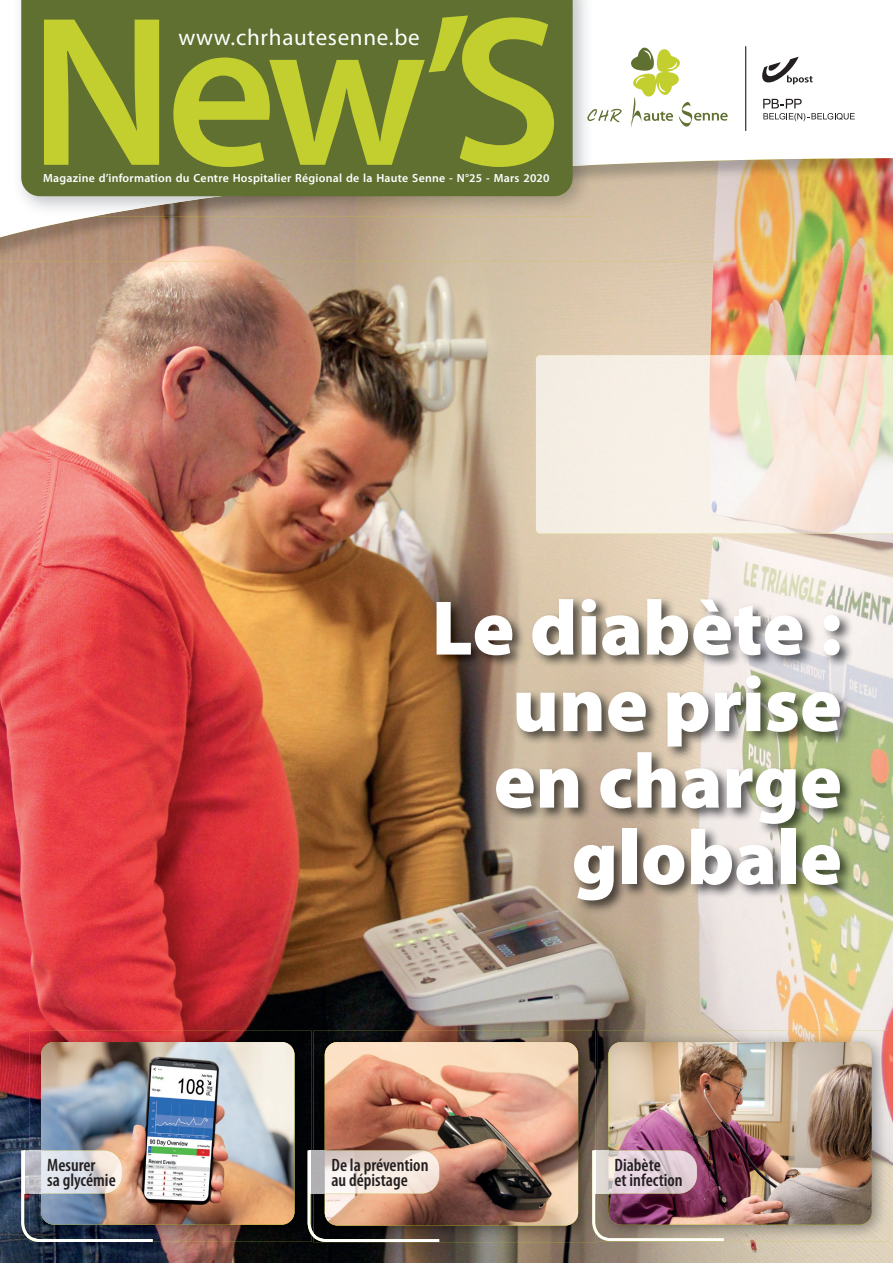
<style>
.page{position:relative;width:893px;height:1263px;background:#fff}
.page>*{position:absolute;margin:0;border:0;box-sizing:border-box;transform-origin:0 0}
.t1{font:600 215.4px "Myriad Pro";color:#c3ce2f}
.t2{font:900 78px/76.5px "Myriad Pro";color:#fff;text-align:right}
.t3{font:23.1px "Myriad";letter-spacing:.03em;color:#fff}
.t4{font:600 condensed 18px/15px "Myriad Pro";color:#231f20}
.t5{font:600 11.85px "Myriad Pro";letter-spacing:.02em;color:#fff}
</style>
<div class="page">
<img style="left:0;top:244px;width:893px;height:1019px">
<img style="left:597px;top:1031px;width:292px;height:211px">
<img style="left:608px;top:1042px;width:264px;height:182px">
<img style="left:30px;top:1031px;width:565px;height:212px">
<img style="left:41px;top:1042px;width:253px;height:182px">
<img style="left:325px;top:1042px;width:253px;height:183px">
<img style="left:0;top:46px;width:893px;height:198px">
<img style="left:13px;top:0;width:580px;height:216px">
<div style="left:21px;top:0;width:552px;height:196px;background:#5f7031"></div>
<img style="left:592px;top:1150px;width:132px;height:91px">
<img style="left:21px;top:1150px;width:132px;height:92px">
<svg style="left:308px;top:1150px;width:131px;height:92px;background:#917362"></svg>
<img style="left:434px;top:596px;width:420px;height:318px">
<img style="left:25px;top:1150px;width:97px;height:43px">
<hr style="left:24px;top:1150px;width:1px;height:43px;background:#fff">
<img style="left:311px;top:1150px;width:128px;height:43px">
<hr style="left:309px;top:1150px;width:2px;height:43px;background:#fff">
<img style="left:595px;top:1150px;width:102px;height:43px">
<hr style="left:594px;top:1150px;width:1px;height:43px;background:#fff">
<hr style="left:745px;top:47px;width:1px;height:84px;background:#231f20">
<svg style="left:759px;top:57px;width:53px;height:28px"></svg>
<svg style="left:763px;top:99px;width:92px;height:22px"></svg>
<img style="left:536px;top:355px;width:357px;height:179px">
<svg style="left:629px;top:48px;width:99px;height:80px"></svg>
<svg style="left:587px;top:109px;width:35px;height:13px"></svg>
<h1 class="t1" style="left:29px;top:-27px;width:535px">New’S</h1>
<p class="t5" style="left:43px;top:172px;width:508px">Magazine d’information du Centre Hospitalier Régional de la Haute Senne - N°25 - Mars 2020</p>
<h3 class="t3" style="left:179px;top:26px;width:243px">www.chrhautesenne.be</h3>
<h2 class="t2" style="left:432px;top:591px;width:412px">Le diabète : une prise en charge globale</h2>
<h3 class="t4" style="left:47px;top:1158px;width:70px">Mesurer<br>sa glycémie</h3>
<h3 class="t4" style="left:331px;top:1158px;width:98px">De la prévention au dépistage</h3>
<h3 class="t4" style="left:614px;top:1158px;width:70px">Diabète<br>et infection</h3>
</div>
